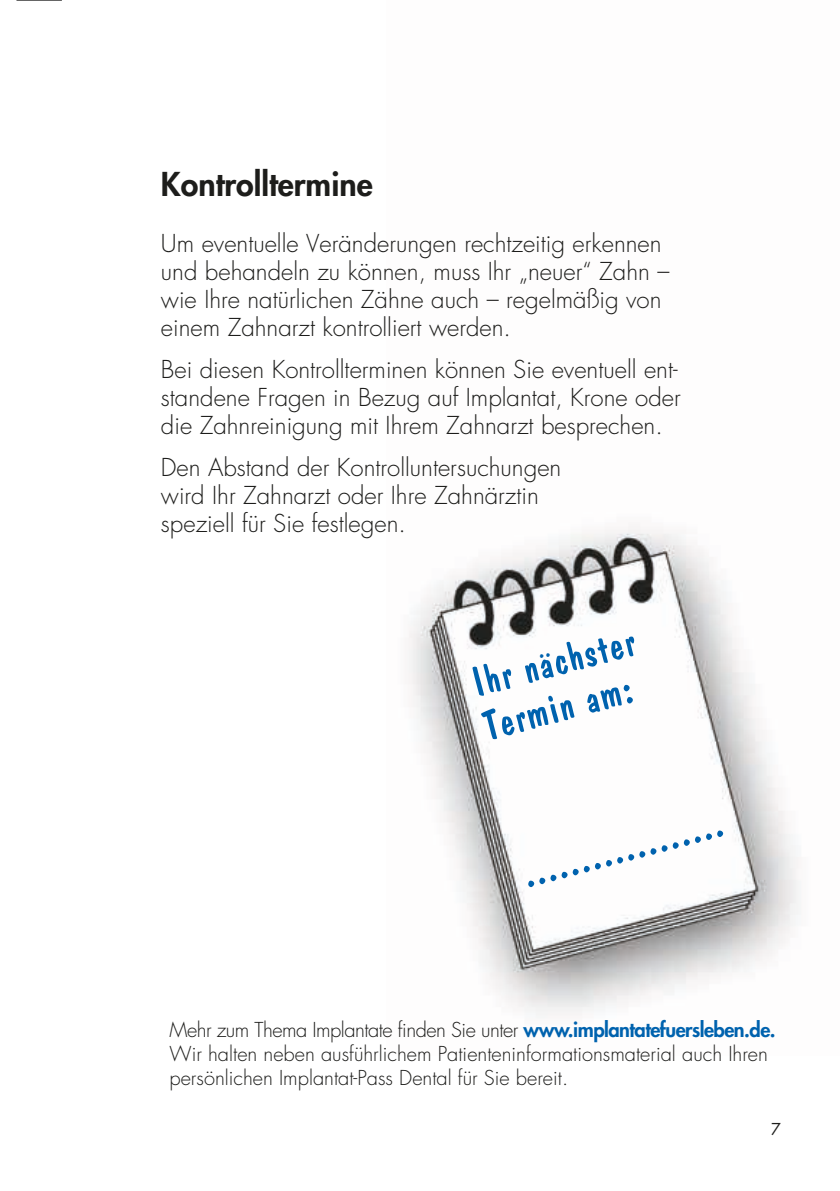
<style>
.page{position:relative;width:840px;height:1191px;background:#fff}
.page>*{position:absolute;margin:0;border:0;box-sizing:border-box;transform-origin:0 0}
.t1{font:500 41.4px "Dom Casual";color:#0062ae}
.t2{font:800 32px "Futura";color:#1d1d1b}
.t3{font:300 24px/28px "Futura";color:#1d1d1b}
.t4{font:300 20px/24px "Futura";color:#1d1d1b}
.t5{font:16px "Futura";color:#1d1d1b}
.s1{font-weight:800;color:#0062ae}
</style>
<div class="page">
<img style="left:409px;top:526px;width:389px;height:489px">
<hr style="left:16px;top:0;width:46px;height:1px;background:#000">
<svg style="left:539px;top:652px;width:11px;height:6px"></svg>
<h2 class="t2" style="left:161px;top:162px;width:213px">Kontrolltermine</h2>
<p class="t3" style="left:161px;top:230px;width:509px">Um eventuelle Veränderungen rechtzeitig erkennen und behandeln zu können, muss Ihr „neuer“ Zahn – wie Ihre natürlichen Zähne auch – regelmäßig von einem Zahnarzt kontrolliert werden.</p>
<p class="t3" style="left:161px;top:356px;width:521px">Bei diesen Kontrollterminen können Sie eventuell ent&shy;standene Fragen in Bezug auf Implantat, Krone oder die Zahnreinigung mit Ihrem Zahnarzt besprechen.</p>
<p class="t3" style="left:161px;top:454px;width:401px">Den Abstand der Kontrolluntersuchungen wird Ihr Zahnarzt oder Ihre Zahnärztin speziell für Sie festlegen.</p>
<h1 class="t1" style="left:465px;top:660px;width:170px;rotate:-15deg">Ihr nachster</h1>
<h1 class="t1" style="left:477px;top:703px;width:155px;rotate:-15deg">Termin am:</h1>
<h1 class="t1" style="left:516px;top:850px;width:208px;rotate:-15deg">..................</h1>
<p class="t4" style="left:169px;top:1018px;width:607px">Mehr zum Thema Implantate finden Sie unter <span class="s1">www.implantatefuersleben.de.<br></span>Wir halten neben ausführlichem Patienteninformationsmaterial auch Ihren persönlichen Implantat-Pass Dental für Sie bereit.</p>
<p class="t5" style="left:770px;top:1119px;width:11px">7</p>
</div>
